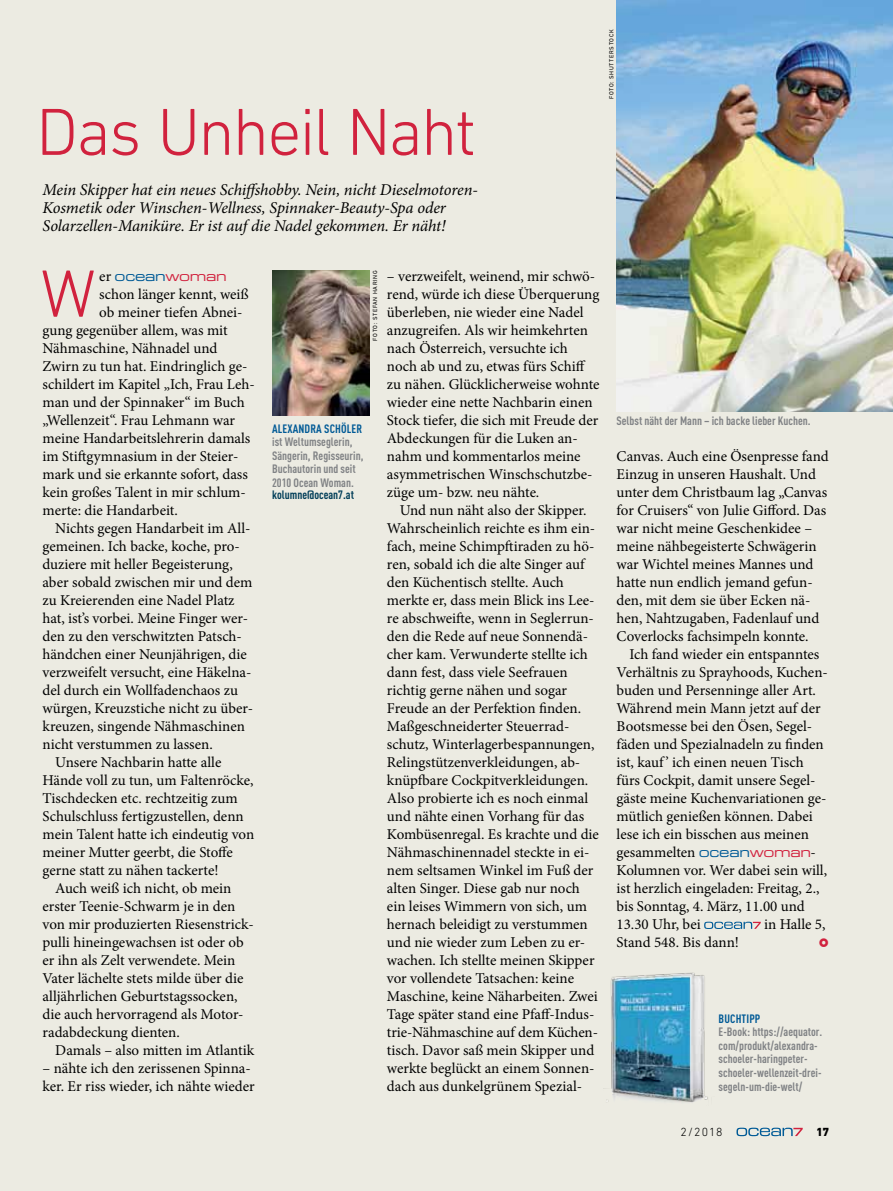
<style>
.page{position:relative;width:893px;height:1191px;background:#ecebe2}
.page>*{position:absolute;margin:0;border:0;box-sizing:border-box;transform-origin:0 0}
.t1{font:300 67.95px "DIN Next LT Pro";color:#d1223e}
.t2{font:300 67.5px "DIN Next LT Pro";color:#d1223e}
.t3{font:italic 16.5px/18px "Minion Pro";letter-spacing:-.01em;color:#000}
.t4{font:15px/18px "Minion Pro";color:#000}
.t5{font:13.5px "Eurostile LT Std Ex 2";letter-spacing:-.025em;color:#005a96}
.t6{font:700 12px/13.5px "DIN Cond";color:#808285}
.t7{font:700 12px "DIN Cond";letter-spacing:.01em;color:#005a96}
.t8{font:700 12px "DIN Cond";color:#003d58}
.t9{font:300 12px "DIN Next LT Pro";color:#000}
.t10{font:800 12px "DIN Next LT Pro";color:#000}
.t11{font:6px "DIN Next LT Pro";letter-spacing:.1em;color:#000}
.s1{font-family:"Minion Pro";font-size:15px;color:#000}
.s2{color:#d1223e}
.s3{font-family:"Eurostile LT Std Ex 2";font-size:13.5px;color:#005a96}
.s4{font-family:"Eurostile LT Std Ex 2";font-size:13.5px;color:#d1223e}
</style>
<div class="page">
<img style="left:617px;top:0;width:276px;height:411px">
<svg style="left:736px;top:1127px;width:67px;height:9px"></svg>
<svg style="left:704px;top:921px;width:57px;height:8px"></svg>
<img style="left:272px;top:271px;width:98px;height:144px">
<img style="left:606px;top:972px;width:102px;height:131px">
<h2 class="t2" style="left:36px;top:93px;width:441px">Das Unheil Naht</h2>
<p class="t3" style="left:43px;top:180px;width:437px">Mein Skipper hat ein neues Schiffshobby. Nein, nicht Dieselmotoren-<br>Kosmetik oder Winschen-Wellness, Spinnaker-Beauty-Spa oder<br>Solarzellen-Maniküre. Er ist auf die Nadel gekommen. Er näht!</p>
<p class="t11" style="left:608px;top:99px;width:70px;rotate:-90deg">Foto: Sh utterstock</p>
<h1 class="t1" style="left:40px;top:255px;width:57px">W</h1>
<p class="t5" style="left:99px;top:267px;width:129px"><span class="s1">er</span> ocean<span class="s2">woman</span></p>
<p class="t4" style="left:99px;top:285px;width:151px">schon länger kennt, weiß</p>
<p class="t4" style="left:99px;top:303px;width:145px">ob meiner tiefen Abnei-</p>
<p class="t4" style="left:43px;top:321px;width:187px">gung gegenüber allem, was mit</p>
<p class="t4" style="left:43px;top:339px;width:177px">Nähmaschine, Nähnadel und</p>
<p class="t4" style="left:43px;top:357px;width:207px">Zwirn zu tun hat. Eindringlich ge-</p>
<p class="t4" style="left:43px;top:375px;width:214px">schildert im Kapitel „Ich, Frau Leh-</p>
<p class="t4" style="left:43px;top:393px;width:204px">man und der Spinnaker“ im Buch</p>
<p class="t4" style="left:43px;top:411px;width:194px">„Wellenzeit“. Frau Lehmann war</p>
<p class="t4" style="left:43px;top:429px;width:209px">meine Handarbeitslehrerin damals</p>
<p class="t4" style="left:43px;top:447px;width:197px">im Stiftgymnasium in der Steier-</p>
<p class="t4" style="left:43px;top:465px;width:207px">mark und sie erkannte sofort, dass</p>
<p class="t4" style="left:43px;top:483px;width:205px">kein großes Talent in mir schlum-</p>
<p class="t4" style="left:43px;top:501px;width:137px">merte: die Handarbeit.</p>
<p class="t4" style="left:55px;top:519px;width:197px">Nichts gegen Handarbeit im All-</p>
<p class="t4" style="left:43px;top:537px;width:199px">gemeinen. Ich backe, koche, pro-</p>
<p class="t4" style="left:43px;top:555px;width:192px">duziere mit heller Begeisterung,</p>
<p class="t4" style="left:43px;top:573px;width:211px">aber sobald zwischen mir und dem</p>
<p class="t4" style="left:43px;top:591px;width:194px">zu Kreierenden eine Nadel Platz</p>
<p class="t4" style="left:43px;top:609px;width:207px">hat, ist’s vorbei. Meine Finger wer-</p>
<p class="t4" style="left:43px;top:627px;width:201px">den zu den verschwitzten Patsch-</p>
<p class="t4" style="left:43px;top:645px;width:206px">händchen einer Neunjährigen, die</p>
<p class="t4" style="left:43px;top:663px;width:210px">verzweifelt versucht, eine Häkelna-</p>
<p class="t4" style="left:43px;top:681px;width:197px">del durch ein Wollfadenchaos zu</p>
<p class="t4" style="left:43px;top:699px;width:212px">würgen, Kreuzstiche nicht zu über-</p>
<p class="t4" style="left:43px;top:717px;width:204px">kreuzen, singende Nähmaschinen</p>
<p class="t4" style="left:43px;top:735px;width:172px">nicht verstummen zu lassen.</p>
<p class="t4" style="left:55px;top:753px;width:168px">Unsere Nachbarin hatte alle</p>
<p class="t4" style="left:43px;top:771px;width:213px">Hände voll zu tun, um Faltenröcke,</p>
<p class="t4" style="left:43px;top:789px;width:197px">Tischdecken etc. rechtzeitig zum</p>
<p class="t4" style="left:43px;top:807px;width:203px">Schulschluss fertigzustellen, denn</p>
<p class="t4" style="left:43px;top:825px;width:213px">mein Talent hatte ich eindeutig von</p>
<p class="t4" style="left:43px;top:843px;width:192px">meiner Mutter geerbt, die Stoffe</p>
<p class="t4" style="left:43px;top:861px;width:177px">gerne statt zu nähen tackerte!</p>
<p class="t4" style="left:55px;top:879px;width:178px">Auch weiß ich nicht, ob mein</p>
<p class="t4" style="left:43px;top:897px;width:194px">erster Teenie-Schwarm je in den</p>
<p class="t4" style="left:43px;top:915px;width:213px">von mir produzierten Riesenstrick-</p>
<p class="t4" style="left:43px;top:933px;width:203px">pulli hineingewachsen ist oder ob</p>
<p class="t4" style="left:43px;top:951px;width:194px">er ihn als Zelt verwendete. Mein</p>
<p class="t4" style="left:43px;top:969px;width:202px">Vater lächelte stets milde über die</p>
<p class="t4" style="left:43px;top:987px;width:197px">alljährlichen Geburtstagssocken,</p>
<p class="t4" style="left:43px;top:1005px;width:203px">die auch hervorragend als Motor-</p>
<p class="t4" style="left:43px;top:1023px;width:139px">radabdeckung dienten.</p>
<p class="t4" style="left:55px;top:1041px;width:200px">Damals – also mitten im Atlantik</p>
<p class="t4" style="left:43px;top:1059px;width:214px">– nähte ich den zerissenen Spinna&shy;ker. Er riss wieder, ich nähte wieder</p>
<p class="t7" style="left:272px;top:421px;width:91px">Alexandra Schöler</p>
<p class="t6" style="left:272px;top:435px;width:93px">ist Weltumseglerin,<br>Sängerin, Regisseurin,<br>Buchautorin und seit<br>2010 Ocean Woman.</p>
<p class="t8" style="left:272px;top:488px;width:83px">kolumne@ocean7.at</p>
<p class="t11" style="left:371px;top:340px;width:71px;rotate:-90deg">Foto: Stefan Haring</p>
<p class="t4" style="left:387px;top:267px;width:214px">– verzweifelt, weinend, mir schwö&shy;rend, würde ich diese Überquerung überleben, nie wieder eine Nadel anzugreifen. Als wir heimkehrten nach Österreich, versuchte ich noch ab und zu, etwas fürs Schiff zu nähen. Glücklicherweise wohnte wieder eine nette Nachbarin einen<br>Stock tiefer, die sich mit Freude der<br>Abdeckungen für die Luken an&shy;nahm und kommentarlos meine asymmetrischen Winschschutzbe&shy;züge um- bzw. neu nähte.</p>
<p class="t4" style="left:387px;top:501px;width:214px;text-indent:13px">Und nun näht also der Skipper.<br>Wahrscheinlich reichte es ihm ein&shy;fach, meine Schimpftiraden zu hö&shy;ren, sobald ich die alte Singer auf den Küchentisch stellte. Auch merkte er, dass mein Blick ins Lee&shy;re abschweifte, wenn in Seglerrun&shy;den die Rede auf neue Sonnendä&shy;cher kam. Verwunderte stellte ich dann fest, dass viele Seefrauen richtig gerne nähen und sogar Freude an der Perfektion finden.<br>Maßgeschneiderter Steuerrad&shy;schutz, Winterlagerbespannungen, Relingstützenverkleidungen, ab&shy;knüpfbare Cockpitverkleidungen.<br>Also probierte ich es noch einmal und nähte einen Vorhang für das Kombüsenregal. Es krachte und die Nähmaschinennadel steckte in ei&shy;nem seltsamen Winkel im Fuß der alten Singer. Diese gab nur noch ein leises Wimmern von sich, um hernach beleidigt zu verstummen und nie wieder zum Leben zu er&shy;wachen. Ich stellte meinen Skipper vor vollendete Tatsachen: keine Maschine, keine Näharbeiten. Zwei Tage später stand eine Pfaff-Indus-- trie-Nähmaschine auf dem Küchen&shy;tisch. Davor saß mein Skipper und werkte beglückt an einem Sonnen&shy;dach aus dunkelgrünem Spezial-</p>
<p class="t6" style="left:617px;top:413px;width:195px">Selbst näht der Mann – ich backe lieber Kuchen.</p>
<p class="t4" style="left:617px;top:447px;width:214px">Canvas. Auch eine Ösenpresse fand<br>Einzug in unseren Haushalt. Und unter dem Christbaum lag „Canvas for Cruisers“ von Julie Gifford. Das war nicht meine Geschenkidee – meine nähbegeisterte Schwägerin war Wichtel meines Mannes und hatte nun endlich jemand gefun&shy;den, mit dem sie über Ecken nä&shy;hen, Nahtzugaben, Fadenlauf und<br>Coverlocks fachsimpeln konnte.</p>
<p class="t4" style="left:617px;top:645px;width:213px;text-indent:13px">Ich fand wieder ein entspanntes<br>Verhältnis zu Sprayhoods, Kuchen&shy;buden und Persenninge aller Art.<br>Während mein Mann jetzt auf der<br>Bootsmesse bei den Ösen, Segel-- fäden und Spezialnadeln zu finden ist, kauf ’ ich einen neuen Tisch fürs Cockpit, damit unsere Segel&shy;gäste meine Kuchenvariationen ge&shy;mütlich genießen können. Dabei lese ich ein bisschen aus meinen gesammelten <span class="s3">ocean</span><span class="s4">woman</span>-<br>Kolumnen vor. Wer dabei sein will, ist herzlich eingeladen: Freitag, 2., bis Sonntag, 4. März, 11.00 und<br>13.30 Uhr, bei</p>
<p class="t4" style="left:764px;top:915px;width:63px">in Halle 5,</p>
<p class="t4" style="left:617px;top:933px;width:124px">Stand 548. Bis dann!</p>
<p class="t7" style="left:719px;top:1011px;width:43px">Buchtipp</p>
<p class="t6" style="left:719px;top:1025px;width:105px">E-Book: https://aequator. com/produkt/alexandra&shy;schoeler-haringpeter&shy;schoeler-wellenzeit-drei&shy;segeln-um-die-welt/</p>
<p class="t9" style="left:680px;top:1125px;width:44px">2/2018</p>
<p class="t10" style="left:816px;top:1125px;width:14px">17</p>
</div>
